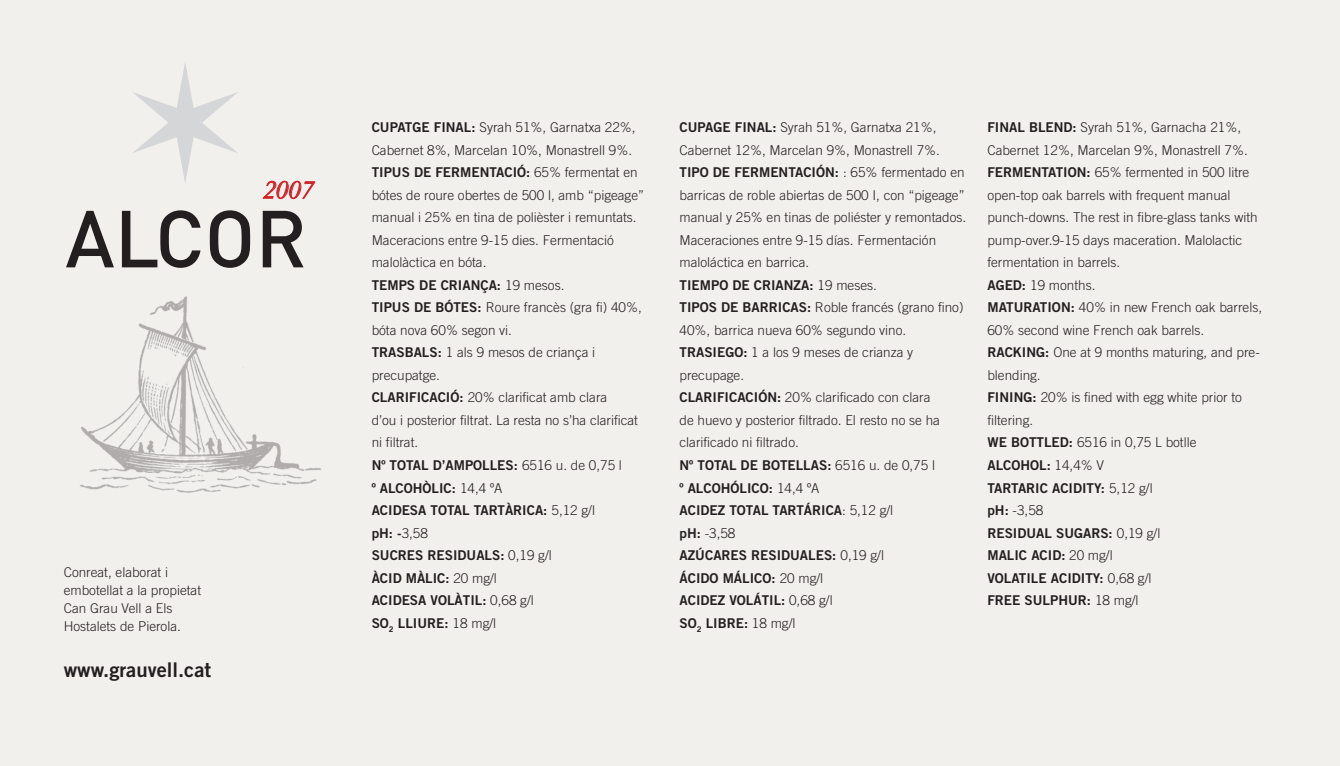
<style>
.page{position:relative;width:1340px;height:766px;background:#fff}
.page>*{position:absolute;margin:0;border:0;box-sizing:border-box;transform-origin:0 0}
.t1{font:italic 27px "Garamond";color:#d1232a}
.t2{font:20.25px "Trade Gothic Bold Two";color:#231f20}
.t3{font:300 13.5px/22.5px "Trade Gothic";color:#231f20}
.t4{font:13.5px "Trade Gothic Bold Two";color:#231f20}
.s1{font-family:"Trade Gothic Bold Two";font-weight:400}
.s2{font-family:"Trade Gothic";font-weight:300}
</style>
<div class="page">
<div style="left:0;top:0;width:1339px;height:765px;background:#f2f0ed"></div>
<svg style="left:133px;top:62px;width:105px;height:121px"></svg>
<svg style="left:66px;top:211px;width:48px;height:56px"></svg>
<svg style="left:122px;top:210px;width:78px;height:58px"></svg>
<svg style="left:210px;top:210px;width:40px;height:58px"></svg>
<svg style="left:263px;top:211px;width:40px;height:56px"></svg>
<img style="left:80px;top:296px;width:242px;height:197px">
<svg style="left:263px;top:181px;width:52px;height:18px"></svg>
<p class="t1" style="left:263px;top:173px;width:52px">2007</p>
<p class="t3" style="left:64px;top:562px;width:139px;line-height:18px">Conreat, elaborat i embotellat a la propietat<br>Can Grau Vell a Els<br>Hostalets de Pierola.</p>
<p class="t2" style="left:64px;top:657px;width:149px">www.grauvell.cat</p>
<p class="t3" style="left:372px;top:116px;width:265px"><span class="s1">CUPATGE FINAL:</span> Syrah 51%, Garnatxa 22%,<br>Cabernet 8%, Marcelan 10%, Monastrell 9%.</p>
<p class="t3" style="left:372px;top:161px;width:274px"><span class="s1">TIPUS DE FERMENTACIÓ:</span> 65% fermentat en bótes de roure obertes de 500 l, amb “pigeage” manual i 25% en tina de polièster i remuntats.<br>Maceracions entre 9-15 dies. Fermentació malolàctica en bóta.</p>
<p class="t4" style="left:372px;top:276px;width:194px">TEMPS DE CRIANÇA: <span class="s2">19 mesos.</span></p>
<p class="t3" style="left:372px;top:296px;width:271px"><span class="s1">TIPUS DE BÓTES:</span> Roure francès (gra fi) 40%, bóta nova 60% segon vi.</p>
<p class="t3" style="left:372px;top:341px;width:225px"><span class="s1">TRASBALS:</span> 1 als 9 mesos de criança i precupatge.</p>
<p class="t3" style="left:372px;top:386px;width:237px"><span class="s1">CLARIFICACIÓ:</span> 20% clarificat amb clara</p>
<p class="t3" style="left:372px;top:408px;width:268px">d’ou i posterior filtrat. La resta no s’ha clarificat ni filtrat.</p>
<p class="t4" style="left:372px;top:456px;width:252px">Nº TOTAL D’AMPOLLES: <span class="s2">6516 u. de 0,75 l</span></p>
<p class="t4" style="left:372px;top:479px;width:132px">º ALCOHÒLIC: <span class="s2">14,4 ºA</span></p>
<p class="t4" style="left:372px;top:501px;width:225px">ACIDESA TOTAL TARTÀRICA: <span class="s2">5,12 g/l</span></p>
<p class="t4" style="left:372px;top:524px;width:58px">pH: -<span class="s2">3,58</span></p>
<p class="t4" style="left:372px;top:546px;width:182px">SUCRES RESIDUALS: <span class="s2">0,19 g/l</span></p>
<p class="t4" style="left:372px;top:569px;width:127px">ÀCID MÀLIC: <span class="s2">20 mg/l</span></p>
<p class="t4" style="left:372px;top:591px;width:164px">ACIDESA VOLÀTIL: <span class="s2">0,68 g/l</span></p>
<p class="t4" style="left:372px;top:614px;width:126px">SO<sub>2</sub> LLIURE: <span class="s2">18 mg/l</span></p>
<p class="t3" style="left:679px;top:116px;width:262px"><span class="s1">CUPAGE FINAL:</span> Syrah 51%, Garnatxa 21%,<br>Cabernet 12%, Marcelan 9%, Monastrell 7%.</p>
<p class="t3" style="left:679px;top:161px;width:288px"><span class="s1">TIPO DE FERMENTACIÓN:</span> : 65% fermentado en barricas de roble abiertas de 500 I, con “pigeage” manual y 25% en tinas de poliéster y remontados.<br>Maceraciones entre 9-15 días. Fermentación maloláctica en barrica.</p>
<p class="t4" style="left:679px;top:276px;width:199px">TIEMPO DE CRIANZA: <span class="s2">19 meses.</span></p>
<p class="t3" style="left:679px;top:296px;width:285px"><span class="s1">TIPOS DE BARRICAS:</span> Roble francés (grano fino)<br>40%, barrica nueva 60% segundo vino.</p>
<p class="t3" style="left:679px;top:341px;width:235px"><span class="s1">TRASIEGO:</span> 1 a los 9 meses de crianza y precupage.</p>
<p class="t3" style="left:679px;top:386px;width:262px"><span class="s1">CLARIFICACIÓN:</span> 20% clarificado con clara de huevo y posterior filtrado. El resto no se ha clarificado ni filtrado.</p>
<p class="t4" style="left:679px;top:456px;width:257px">Nº TOTAL DE BOTELLAS: <span class="s2">6516 u. de 0,75 l</span></p>
<p class="t4" style="left:679px;top:479px;width:141px">º ALCOHÓLICO: <span class="s2">14,4 ºA</span></p>
<p class="t4" style="left:679px;top:501px;width:215px">ACIDEZ TOTAL TARTÁRICA<span class="s2">: 5,12 g/l</span></p>
<p class="t3" style="left:679px;top:521px;width:57px"><span class="s1">pH:</span> -3,58</p>
<p class="t4" style="left:679px;top:546px;width:206px">AZÚCARES RESIDUALES: <span class="s2">0,19 g/l</span></p>
<p class="t4" style="left:679px;top:569px;width:145px">ÁCIDO MÁLICO: <span class="s2">20 mg/l</span></p>
<p class="t4" style="left:679px;top:591px;width:155px">ACIDEZ VOLÁTIL: <span class="s2">0,68 g/l</span></p>
<p class="t4" style="left:679px;top:614px;width:117px">SO<sub>2</sub> LIBRE: <span class="s2">18 mg/l</span></p>
<p class="t3" style="left:987px;top:116px;width:262px"><span class="s1">FINAL BLEND:</span> Syrah 51%, Garnacha 21%,<br>Cabernet 12%, Marcelan 9%, Monastrell 7%.</p>
<p class="t3" style="left:987px;top:161px;width:272px"><span class="s1">FERMENTATION:</span> 65% fermented in 500 litre open-top oak barrels with frequent manual punch-downs. The rest in fibre-glass tanks with pump-over.9-15 days maceration. Malolactic fermentation in barrels.</p>
<p class="t3" style="left:987px;top:273px;width:110px"><span class="s1">AGED:</span> 19 months.</p>
<p class="t3" style="left:987px;top:296px;width:276px"><span class="s1">MATURATION:</span> 40% in new French oak barrels,<br>60% second wine French oak barrels.</p>
<p class="t3" style="left:987px;top:341px;width:274px"><span class="s1">RACKING:</span> One at 9 months maturing, and pre&shy;blending.</p>
<p class="t3" style="left:987px;top:386px;width:256px"><span class="s1">FINING:</span> 20% is fined with egg white prior to filtering.</p>
<p class="t3" style="left:987px;top:431px;width:210px"><span class="s1">WE BOTTLED:</span> 6516 in 0,75 L botlle</p>
<p class="t4" style="left:987px;top:456px;width:118px">ALCOHOL: <span class="s2">14,4% V</span></p>
<p class="t4" style="left:987px;top:479px;width:167px">TARTARIC ACIDITY: <span class="s2">5,12 g/l</span></p>
<p class="t3" style="left:987px;top:498px;width:57px"><span class="s1">pH:</span> -3,58</p>
<p class="t4" style="left:987px;top:524px;width:174px">RESIDUAL SUGARS: <span class="s2">0,19 g/l</span></p>
<p class="t4" style="left:987px;top:546px;width:127px">MALIC ACID: <span class="s2">20 mg/l</span></p>
<p class="t4" style="left:987px;top:569px;width:165px">VOLATILE ACIDITY: <span class="s2">0,68 g/l</span></p>
<p class="t4" style="left:987px;top:591px;width:153px">FREE SULPHUR: <span class="s2">18 mg/l</span></p>
</div>
